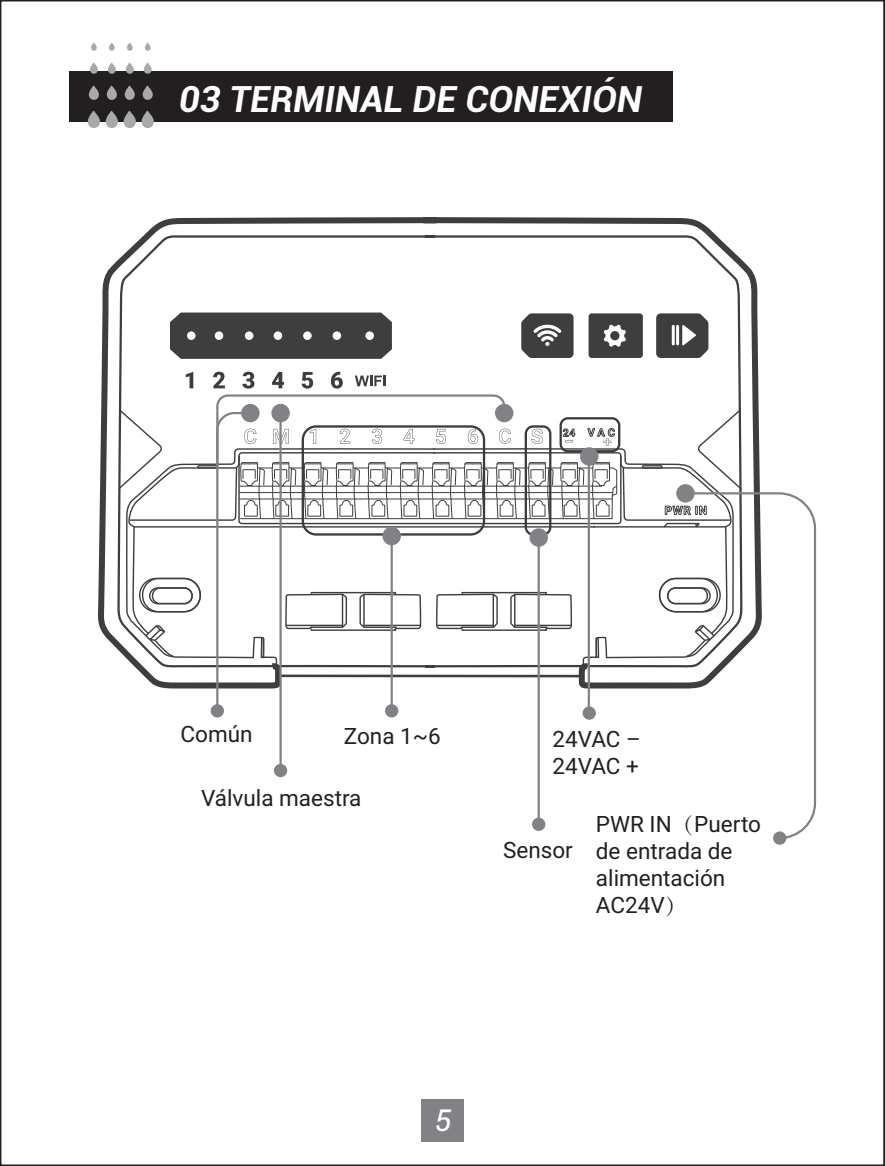
<style>
.page{position:relative;width:885px;height:1166px;background:#fff}
.page>*{position:absolute;margin:0;border:0;box-sizing:border-box;transform-origin:0 0}
.t1{font:italic 700 36px "Roboto";color:#fff}
.t2{font:italic 30px "Roboto";color:#fff}
.t3{font:22.5px/27px "Roboto";color:#231f20}
.s1{font-family:"Adobe Song Std";font-weight:300}
</style>
<div class="page">
<svg style="left:883px;top:0;width:1px;height:1165px"></svg>
<div style="left:421px;top:1098px;width:43px;height:43px;background:#808285"></div>
<div style="left:70px;top:72px;width:603px;height:50px;background:#231f20"></div>
<svg style="left:88px;top:111px;width:12px;height:17px"></svg>
<svg style="left:89px;top:85px;width:10px;height:15px"></svg>
<svg style="left:90px;top:62px;width:8px;height:12px"></svg>
<div style="left:91px;top:43px;width:6px;height:8px;background:#a8a9ad;border-radius:50%"></div>
<svg style="left:106px;top:111px;width:12px;height:17px"></svg>
<svg style="left:107px;top:85px;width:10px;height:15px"></svg>
<svg style="left:108px;top:62px;width:8px;height:12px"></svg>
<div style="left:109px;top:43px;width:6px;height:8px;background:#a8a9ad;border-radius:50%"></div>
<svg style="left:124px;top:111px;width:12px;height:17px"></svg>
<svg style="left:125px;top:85px;width:10px;height:15px"></svg>
<svg style="left:126px;top:62px;width:8px;height:12px"></svg>
<div style="left:127px;top:43px;width:6px;height:8px;background:#a8a9ad;border-radius:50%"></div>
<svg style="left:141px;top:111px;width:13px;height:17px"></svg>
<svg style="left:143px;top:85px;width:10px;height:15px"></svg>
<svg style="left:144px;top:62px;width:8px;height:12px"></svg>
<div style="left:145px;top:43px;width:5px;height:8px;background:#a8a9ad;border-radius:50%"></div>
<svg style="left:98px;top:217px;width:662px;height:430px"></svg>
<svg style="left:115px;top:232px;width:628px;height:416px"></svg>
<div style="left:588px;top:313px;width:54px;height:45px;background:#3e3e3f;border-radius:3px"></div>
<svg style="left:656px;top:313px;width:52px;height:45px;background:#565657"></svg>
<hr style="left:676px;top:325px;width:3px;height:20px;background:#fff">
<hr style="left:671px;top:325px;width:3px;height:20px;background:#fff">
<svg style="left:603px;top:324px;width:22px;height:23px"></svg>
<svg style="left:521px;top:313px;width:52px;height:45px;background:#5a5a5b"></svg>
<div style="left:532px;top:817px;width:13px;height:13px;background:#808285;border-radius:50%"></div>
<div style="left:582px;top:706px;width:13px;height:13px;background:#808285;border-radius:50%"></div>
<div style="left:385px;top:704px;width:13px;height:13px;background:#808285;border-radius:50%"></div>
<div style="left:211px;top:704px;width:13px;height:13px;background:#808285;border-radius:50%"></div>
<div style="left:274px;top:763px;width:13px;height:14px;background:#808285;border-radius:50%"></div>
<div style="left:772px;top:831px;width:14px;height:13px;background:#808285;border-radius:50%"></div>
<hr style="left:537px;top:538px;width:2px;height:286px;background:#808285">
<svg style="left:743px;top:491px;width:74px;height:349px"></svg>
<svg style="left:116px;top:371px;width:627px;height:344px"></svg>
<hr style="left:279px;top:413px;width:2px;height:359px;background:#808285">
<h1 class="t1" style="left:179px;top:73px;width:464px">03 TERMINAL DE CONEXIÓN</h1>
<p class="t3" style="left:180px;top:719px;width:74px">Común</p>
<p class="t3" style="left:344px;top:721px;width:98px">Zona 1~6</p>
<p class="t3" style="left:201px;top:783px;width:162px">Válvula maestra</p>
<p class="t3" style="left:552px;top:724px;width:90px">24VAC –<br>24VAC +</p>
<p class="t3" style="left:503px;top:835px;width:71px">Sensor</p>
<p class="t3" style="left:595px;top:809px;width:166px">PWR IN<span class="s1">（</span>Puerto de entrada de alimentación<br>AC24V<span class="s1">）</span></p>
<h2 class="t2" style="left:434px;top:1098px;width:18px">5</h2>
</div>
